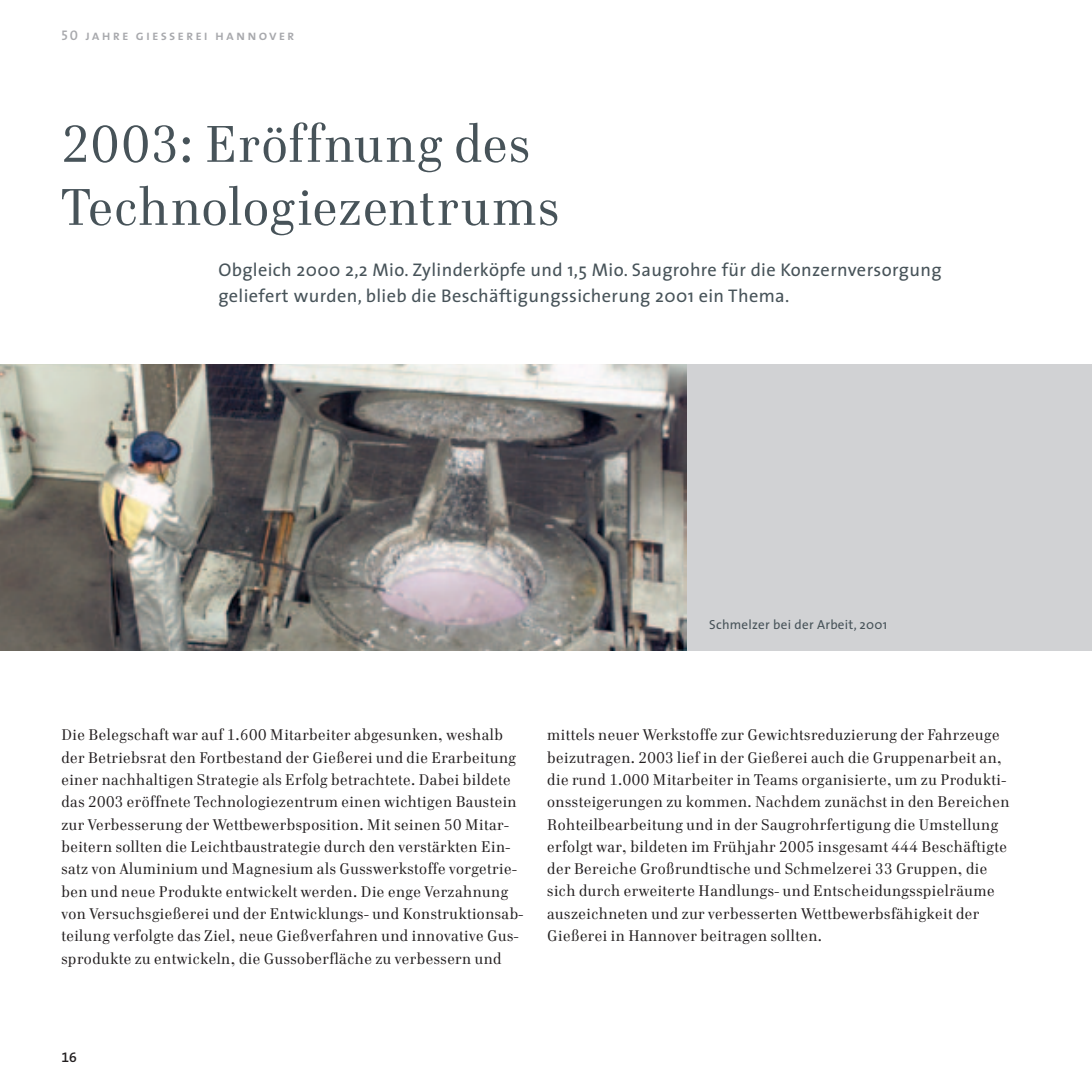
<style>
.page{position:relative;width:1092px;height:1092px;background:#fff}
.page>*{position:absolute;margin:0;border:0;box-sizing:border-box;transform-origin:0 0}
.t1{font:52.5px/63px "Cellini TF";letter-spacing:.03em;color:#475359}
.t2{font:18.38px/25.7px "The Sans";letter-spacing:.02em;color:#475359}
.t3{font:15.75px/22.4px "Cellini TF";letter-spacing:.03em;color:#231f20}
.t4{font:14px "The Sans Semi Bold Caps";letter-spacing:.15em;color:#a8a9ad}
.t5{font:14px "The Sans Semi Bold Expert";color:#231f20}
.t6{font:13.12px "The Sans";letter-spacing:.02em;color:#475359}
</style>
<div class="page">
<div style="left:0;top:364px;width:1091px;height:286px;background:#d1d2d4"></div>
<img style="left:0;top:364px;width:686px;height:286px">
<p class="t4" style="left:61px;top:23px;width:234px">50 jahre giesserei hannover</p>
<h1 class="t1" style="left:61px;top:112px;width:499px">2003: Eröffnung des<br>Technologiezentrums</h1>
<p class="t2" style="left:218px;top:256px;width:724px">Obgleich 2000 2,2 Mio. Zylinderköpfe und 1,5 Mio. Saugrohre für die Konzernversorgung geliefert wurden, blieb die Beschäftigungssicherung 2001 ein Thema.</p>
<p class="t6" style="left:709px;top:613px;width:179px">Schmelzer bei der Arbeit, 2001</p>
<p class="t3" style="left:61px;top:723px;width:463px">Die Belegschaft war auf 1.600 Mitarbeiter abgesunken, weshalb der Betriebsrat den Fortbestand der Gießerei und die Erarbeitung einer nachhaltigen Strategie als Erfolg betrachtete. Dabei bildete das 2003 eröffnete Technologiezentrum einen wichtigen Baustein zur Verbesserung der Wettbewerbsposition. Mit seinen 50 Mitar&shy;beitern sollten die Leichtbaustrategie durch den verstärkten Ein&shy;satz von Aluminium und Magnesium als Gusswerkstoffe vorgetrie&shy;ben und neue Produkte entwickelt werden. Die enge Verzahnung von Versuchsgießerei und der Entwicklungs- und Konstruktionsab&shy;teilung verfolgte das Ziel, neue Gießverfahren und innovative Gus&shy;sprodukte zu entwickeln, die Gussoberfläche zu verbessern und</p>
<p class="t3" style="left:547px;top:723px;width:463px">mittels neuer Werkstoffe zur Gewichtsreduzierung der Fahrzeuge beizutragen. 2003 lief in der Gießerei auch die Gruppenarbeit an, die rund 1.000 Mitarbeiter in Teams organisierte, um zu Produkti&shy;onssteigerungen zu kommen. Nachdem zunächst in den Bereichen Rohteilbearbeitung und in der Saugrohrfertigung die Umstellung erfolgt war, bildeten im Frühjahr 2005 insgesamt 444 Beschäftigte der Bereiche Großrundtische und Schmelzerei 33 Gruppen, die sich durch erweiterte Handlungs- und Entscheidungsspielräume auszeichneten und zur verbesserten Wettbewerbsfähigkeit der Gießerei in Hannover beitragen sollten.</p>
<p class="t5" style="left:61px;top:1045px;width:17px">16</p>
</div>
